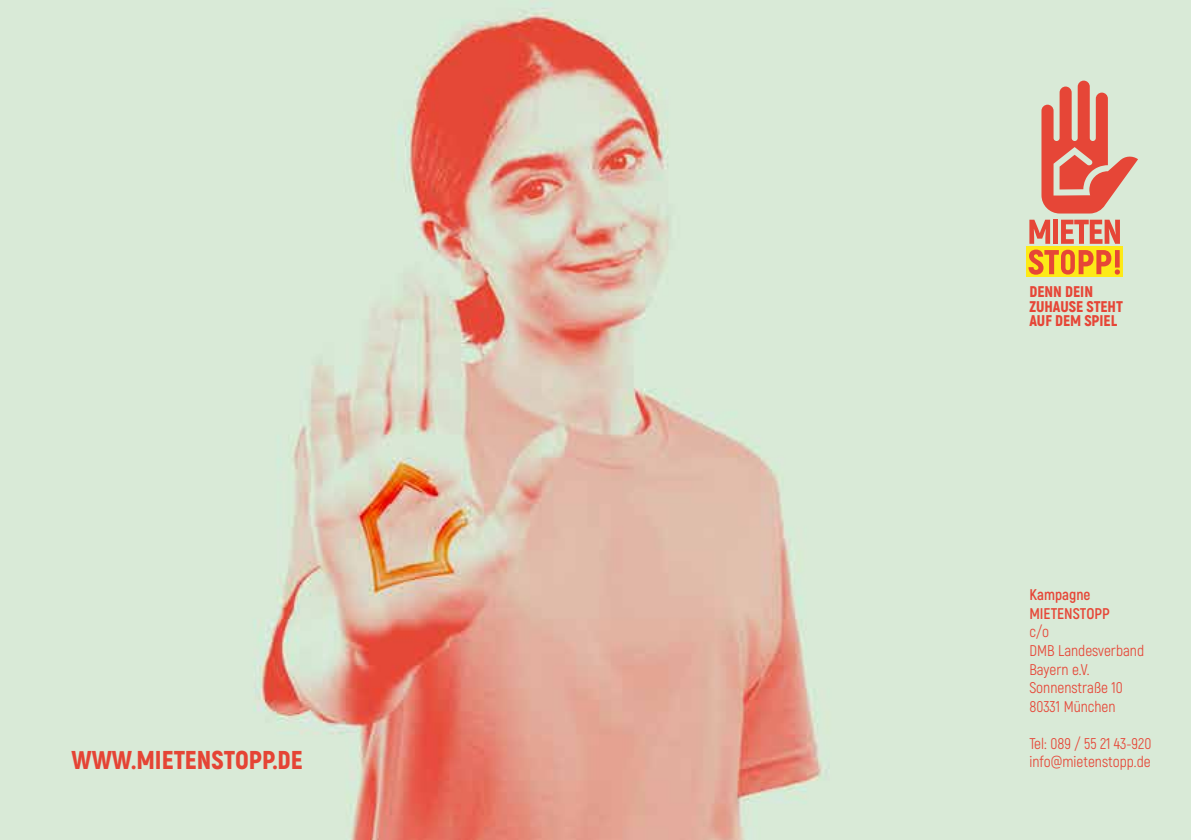
<style>
.page{position:relative;width:1191px;height:840px;background:#fff}
.page>*{position:absolute;margin:0;border:0;box-sizing:border-box;transform-origin:0 0}
.t1{font:900 25.8px "Akrobat";color:#e54435}
.t2{font:15.4px/18.6px "Akrobat";color:#e64637}
.t3{font:900 15.4px/14.2px "Akrobat";color:#e64637}
.t4{font:700 15.4px/18.6px "Akrobat";color:#e64637}
</style>
<div class="page">
<img style="left:0;top:0;width:1191px;height:839px">
<div style="left:1026px;top:247px;width:97px;height:30px;background:#fdea17"></div>
<svg style="left:1028px;top:219px;width:92px;height:55px"></svg>
<svg style="left:1041px;top:81px;width:97px;height:132px;background:#df9382"></svg>
<h1 class="t1" style="left:71px;top:742px;width:233px">WWW.MIETENSTOPP.DE</h1>
<p class="t3" style="left:1029px;top:284px;width:95px">DENN DEIN<br>ZUHAUSE STEHT<br>AUF DEM SPIEL</p>
<p class="t4" style="left:1029px;top:585px;width:82px">Kampagne<br>MIETENSTOPP</p>
<p class="t2" style="left:1029px;top:622px;width:116px">c/o<br>DMB Landesverband<br>Bayern e.V.<br>Sonnenstraße 10<br>80331 München</p>
<p class="t2" style="left:1029px;top:733px;width:123px">Tel: 089 / 55 21 43-920 info@mietenstopp.de</p>
</div>
